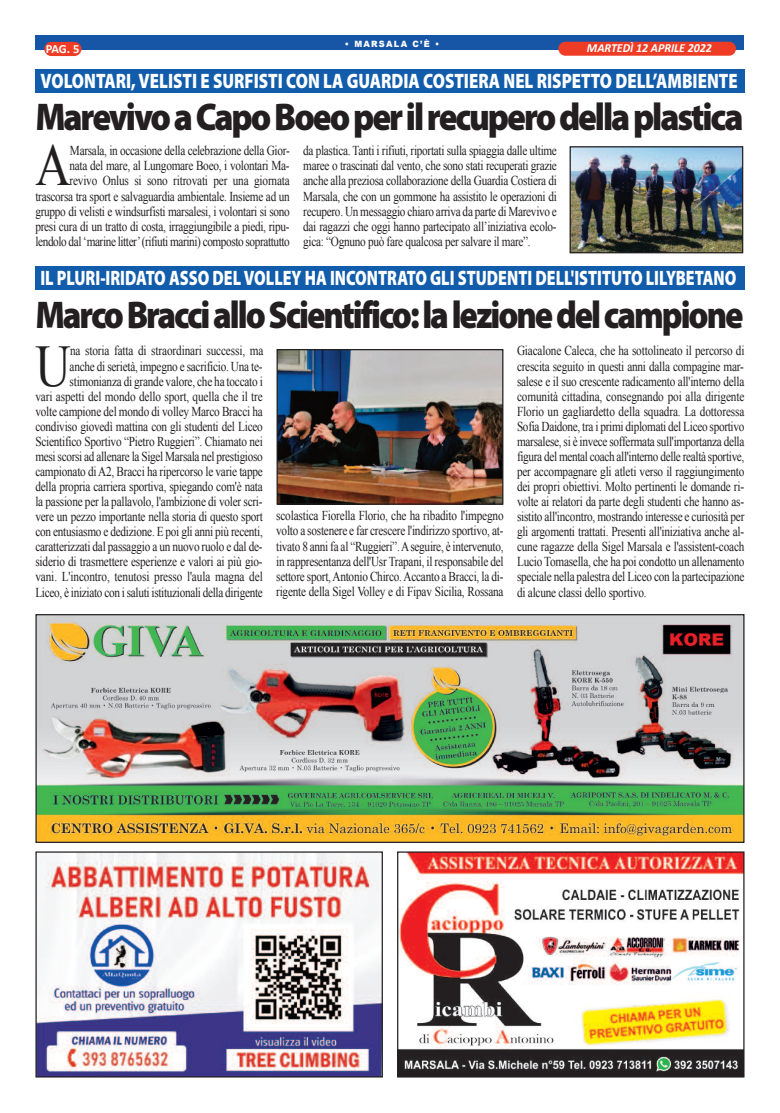
<style>
.page{position:relative;width:780px;height:1113px;background:#fff}
.page>*{position:absolute;margin:0;border:0;box-sizing:border-box;transform-origin:0 0}
.t1{font:59px "Times New Roman";color:#231f20;scale:.83 1}
.t2{font:900 38.75px "Myriad Pro";letter-spacing:-.06em;color:#231f20;scale:.88 1}
.t3{font:900 38.75px "Myriad Pro";letter-spacing:-.06em;color:#231f20;scale:.9 1}
.t4{font:900 20.88px "Myriad Pro";color:#fff;scale:.76 1}
.t5{font:900 20.88px "Myriad Pro";color:#fff;scale:.8 1}
.t6{font:13.62px/15px "Times New Roman";letter-spacing:-.02em;color:#231f20;text-align:justify;scale:.83 1}
.t7{font:700 12.5px "Calibri";color:#fff}
.t8{font:italic 700 12.38px "Calibri";color:#fff;scale:.96 1}
.t9{font:900 8.62px "Arial";letter-spacing:.15em;color:#fff;scale:.96 1}
</style>
<div class="page">
<div style="left:35px;top:35px;width:709px;height:15px;background:#1755a6"></div>
<div style="left:44px;top:42px;width:37px;height:14px;background:#ef3c25;border-radius:7px"></div>
<div style="left:558px;top:42px;width:178px;height:14px;background:#ef3c25;border-radius:7px"></div>
<img style="left:37px;top:853px;width:344px;height:222px">
<div style="left:35px;top:851px;width:348px;height:226px;border:1px solid #231f20"></div>
<img style="left:399px;top:853px;width:343px;height:222px">
<div style="left:397px;top:851px;width:347px;height:226px;border:1px solid #231f20"></div>
<img style="left:37px;top:616px;width:705px;height:225px">
<div style="left:35px;top:614px;width:709px;height:229px;border:1px solid #231f20"></div>
<div style="left:35px;top:266px;width:709px;height:23px;background:#115cab"></div>
<div style="left:35px;top:69px;width:709px;height:24px;background:#115cab"></div>
<img style="left:278px;top:351px;width:223px;height:152px">
<div style="left:276px;top:349px;width:227px;height:156px;border:1px solid #231f20"></div>
<img style="left:571px;top:148px;width:170px;height:103px">
<div style="left:569px;top:146px;width:174px;height:107px;border:1px solid #231f20"></div>
<p class="t7" style="left:46px;top:43px;width:35px">PAG. 5</p>
<p class="t9" style="left:345px;top:38px;width:100px">• MARSALA C’È •</p>
<p class="t8" style="left:587px;top:43px;width:132px">MARTEDÌ 12 APRILE 2022</p>
<h3 class="t5" style="left:40px;top:73px;width:873px">VOLONTARI, VELISTI E SURFISTI CON LA GUARDIA COSTIERA NEL RISPETTO DELL’AMBIENTE</h3>
<h2 class="t3" style="left:35px;top:102px;width:788px">MarevivoaCapoBoeoperilrecuperodellaplastica</h2>
<h1 class="t1" style="left:35px;top:133px;width:44px">A</h1>
<p class="t6" style="left:35px;top:143px;width:308px;text-align:right">Marsala, in occasione della celebrazione della Gior-<br>nata del mare, al Lungomare Boeo, i volontari Ma-<br>revivo Onlus si sono ritrovati per una giornata trascorsa tra sport e salvaguardia ambientale. Insieme ad un gruppo di velisti e windsurfisti marsalesi, i volontari si sono presi cura di un tratto di costa, irraggiungibile a piedi, ripu&shy;lendolo dal ‘marine litter’(rifiuti marini) composto soprattutto</p>
<p class="t6" style="left:303px;top:143px;width:307px">da plastica. Tanti i rifiuti, riportati sulla spiaggia dalle ultime maree o trascinati dal vento, che sono stati recuperati grazie anche alla preziosa collaborazione della Guardia Costiera di Marsala, che con un gommone ha assistito le operazioni di recupero. Un messaggio chiaro arriva da parte di Marevivo e dai ragazzi che oggi hanno partecipato all’iniziativa ecolo&shy;gica: “Ognuno può fare qualcosa per salvare il mare”.</p>
<h3 class="t4" style="left:40px;top:270px;width:917px">IL PLURI-IRIDATO ASSO DEL VOLLEY HA INCONTRATO GLI STUDENTI DELL'ISTITUTO LILYBETANO</h3>
<h2 class="t2" style="left:35px;top:300px;width:806px">MarcoBraccialloScientifico:lalezionedelcampione</h2>
<p class="t6" style="left:35px;top:343px;width:276px;text-align:right">na storia fatta di straordinari successi, ma<br>anche di serietà, impegno e sacrificio. Una te&shy;stimonianza di grande valore, che ha toccato i<br>vari aspetti del mondo dello sport, quella che il tre volte campione del mondo di volley Marco Bracci ha condiviso giovedì mattina con gli studenti del Liceo Scientifico Sportivo “Pietro Ruggieri”. Chiamato nei mesi scorsi ad allenare la Sigel Marsala nel prestigioso campionato di A2, Bracci ha ripercorso le varie tappe della propria carriera sportiva, spiegando com'è nata la passione per la pallavolo, l'ambizione di voler scri&shy;vere un pezzo importante nella storia di questo sport con entusiasmo e dedizione. E poi gli anni più recenti, caratterizzati dal passaggio a un nuovo ruolo e dal de&shy;siderio di trasmettere esperienze e valori ai più gio&shy;vani. L'incontro, tenutosi presso l'aula magna del Liceo, è iniziato con i saluti istituzionali della dirigente</p>
<h1 class="t1" style="left:35px;top:333px;width:44px">U</h1>
<p class="t6" style="left:276px;top:508px;width:275px">scolastica Fiorella Florio, che ha ribadito l'impegno volto a sostenere e far crescere l'indirizzo sportivo, at&shy;tivato 8 anni fa al “Ruggieri”.Aseguire, è intervenuto, in rappresentanza dell'Usr Trapani, il responsabile del settore sport,Antonio Chirco.Accanto a Bracci, la di&shy;rigente della Sigel Volley e di Fipav Sicilia, Rossana</p>
<p class="t6" style="left:517px;top:343px;width:275px">Giacalone Caleca, che ha sottolineato il percorso di crescita seguito in questi anni dalla compagine mar&shy;salese e il suo crescente radicamento all'interno della comunità cittadina, consegnando poi alla dirigente Florio un gagliardetto della squadra. La dottoressa Sofia Daidone, tra i primi diplomati del Liceo sportivo marsalese, si è invece soffermata sull'importanza della figura del mental coach all'interno delle realtà sportive, per accompagnare gli atleti verso il raggiungimento dei propri obiettivi. Molto pertinenti le domande ri&shy;volte ai relatori da parte degli studenti che hanno as&shy;sistito all'incontro, mostrando interesse e curiosità per gli argomenti trattati. Presenti all'iniziativa anche al&shy;cune ragazze della Sigel Marsala e l'assistent-coach Lucio Tomasella, che ha poi condotto un allenamento speciale nella palestra del Liceo con la partecipazione di alcune classi dello sportivo.</p>
</div>
